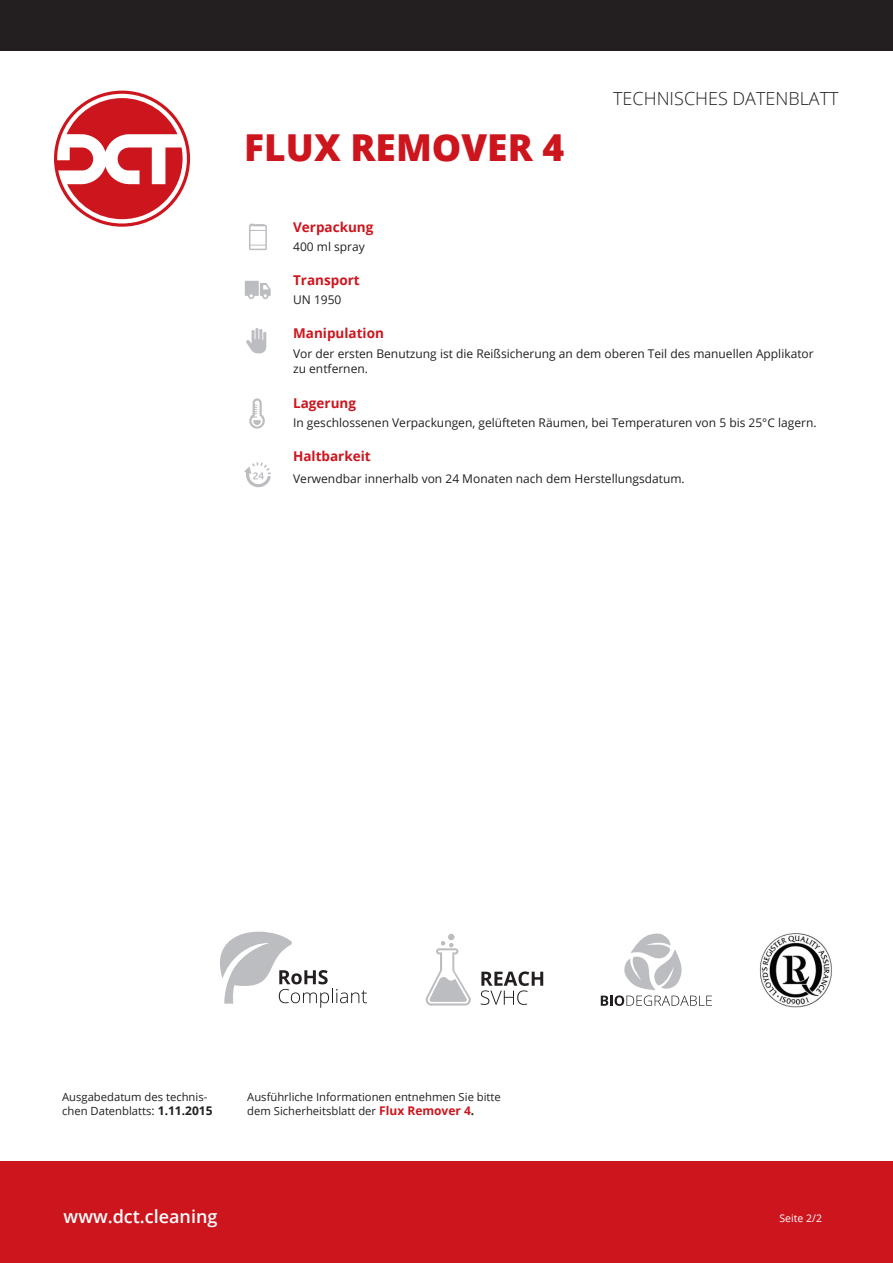
<style>
.page{position:relative;width:893px;height:1263px;background:#fff}
.page>*{position:absolute;margin:0;border:0;box-sizing:border-box;transform-origin:0 0}
.t1{font:800 37.2px "Open Sans";color:#cd151d}
.t2{font:300 18px "Open Sans";color:#231f20}
.t3{font:600 18px "Open Sans";color:#fff}
.t4{font:700 13.5px "Open Sans";color:#cd151d}
.t5{font:12px/15.8px "Open Sans";color:#231f20}
.t6{font:11.25px/14.4px "Open Sans";color:#231f20}
.t7{font:10.5px "Open Sans";color:#fff}
.s1{font-size:12px}
.s2{font-weight:700;font-size:12px}
.s3{font-weight:700;font-size:12px;color:#cd151d}
</style>
<div class="page">
<div style="left:0;top:1162px;width:893px;height:101px;background:#cd151d"></div>
<div style="left:0;top:0;width:893px;height:50px;background:#231f20"></div>
<svg style="left:249px;top:398px;width:16px;height:31px"></svg>
<svg style="left:246px;top:328px;width:20px;height:25px"></svg>
<svg style="left:245px;top:281px;width:26px;height:18px"></svg>
<svg style="left:244px;top:462px;width:27px;height:26px"></svg>
<svg style="left:249px;top:223px;width:18px;height:27px"></svg>
<svg style="left:54px;top:91px;width:136px;height:136px"></svg>
<svg style="left:220px;top:932px;width:147px;height:76px"></svg>
<svg style="left:481px;top:971px;width:62px;height:34px"></svg>
<svg style="left:426px;top:934px;width:45px;height:71px"></svg>
<svg style="left:601px;top:933px;width:111px;height:73px"></svg>
<img style="left:759px;top:933px;width:73px;height:75px">
<h1 class="t1" style="left:244px;top:119px;width:321px">FLUX REMOVER 4</h1>
<p class="t4" style="left:293px;top:217px;width:82px">Verpackung</p>
<p class="t5" style="left:293px;top:238px;width:73px">400 ml spray</p>
<p class="t4" style="left:293px;top:270px;width:68px">Transport</p>
<p class="t4" style="left:293px;top:324px;width:92px">Manipulation</p>
<p class="t5" style="left:293px;top:292px;width:50px">UN 1950</p>
<h2 class="t2" style="left:613px;top:86px;width:227px">TECHNISCHES DATENBLATT</h2>
<p class="t5" style="left:293px;top:345px;width:522px">Vor der ersten Benutzung ist die Reißsicherung an dem oberen Teil des manuellen Applikator zu entfernen.</p>
<p class="t4" style="left:293px;top:393px;width:64px">Lagerung</p>
<p class="t4" style="left:293px;top:447px;width:79px">Haltbarkeit</p>
<p class="t5" style="left:293px;top:415px;width:525px">In geschlossenen Verpackungen, gelüfteten Räumen, bei Temperaturen von 5 bis 25°C lagern.</p>
<p class="t5" style="left:293px;top:470px;width:393px">Verwendbar innerhalb von 24 Monaten nach dem Herstellungsdatum.</p>
<p class="t6" style="left:62px;top:1089px;width:152px">Ausgabedatum des technis&shy;chen Datenblatts<span class="s1">:</span> <span class="s2">1.11.2015</span></p>
<p class="t6" style="left:247px;top:1089px;width:255px">Ausführliche Informationen entnehmen Sie bitte dem Sicherheitsblatt der <span class="s3">Flux Remover 4</span><span class="s2">.</span></p>
<h2 class="t3" style="left:64px;top:1204px;width:155px">www.dct.cleaning</h2>
<p class="t7" style="left:779px;top:1210px;width:44px">Seite 2/2</p>
</div>
